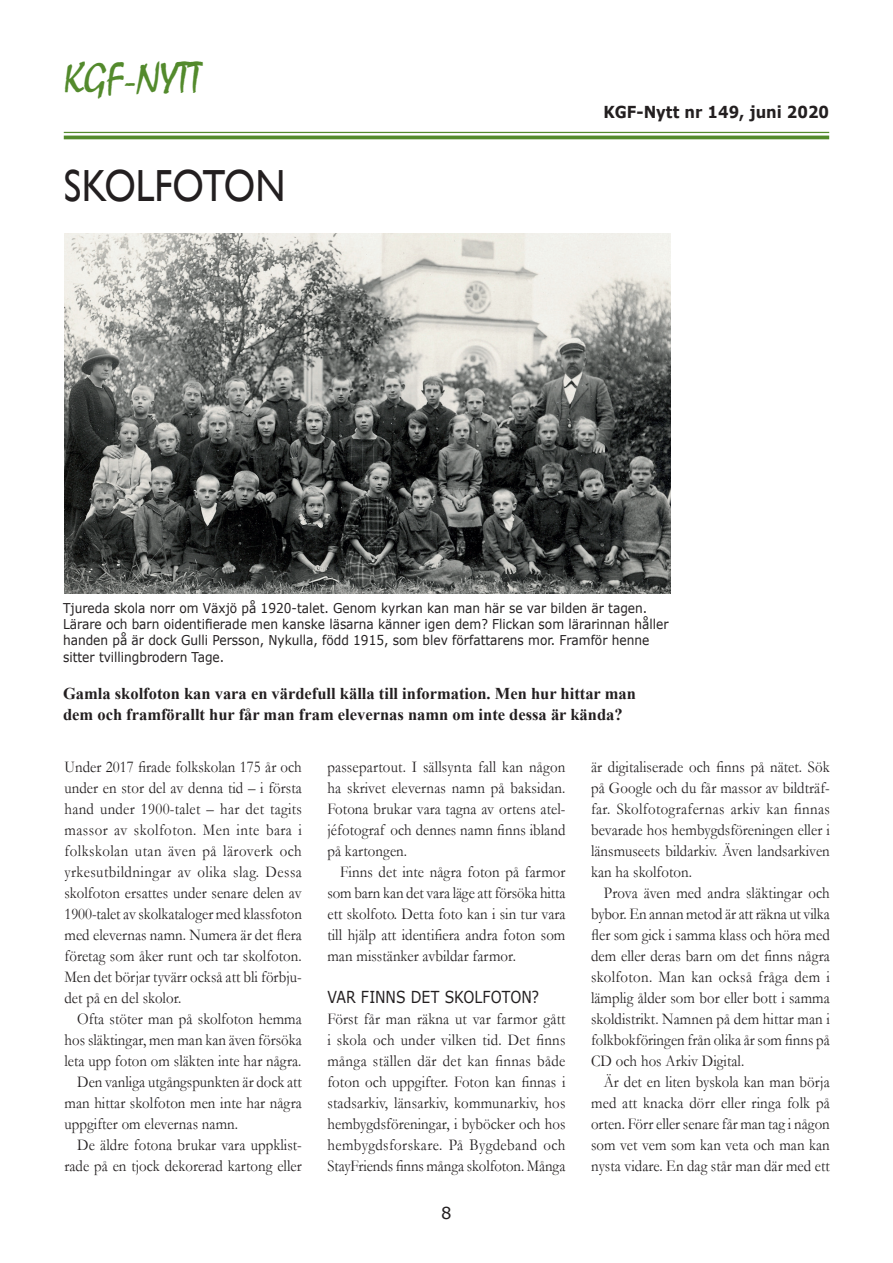
<style>
.page{position:relative;width:893px;height:1263px;background:#fff}
.page>*{position:absolute;margin:0;border:0;box-sizing:border-box;transform-origin:0 0}
.t1{font:45px "Gill Sans";letter-spacing:-.005em;color:#231f20;scale:.85 1}
.t2{font:45px "Mistral";color:#538a2c}
.t3{font:16.5px/21px "Garamond";letter-spacing:.005em;color:#231f20;text-align:justify;scale:.9 1}
.t4{font:700 16.5px/21px "Times New Roman";color:#231f20}
.t5{font:700 16.5px "Verdana";color:#231f20;scale:.9 1}
.t6{font:16.5px "Verdana";color:#231f20;scale:.85 1}
.t7{font:16.5px "Verdana";color:#231f20}
.t8{font:13.5px/16.2px "Verdana";color:#231f20;scale:.9 1}
</style>
<div class="page">
<hr style="left:64px;top:132px;width:765px;height:1px;background:#538a2c">
<hr style="left:64px;top:136px;width:765px;height:3px;background:#538a2c">
<img style="left:64px;top:234px;width:606px;height:359px">
<h1 class="t2" style="left:64px;top:54px;width:139px">KGF-NYTT</h1>
<h1 class="t1" style="left:64px;top:160px;width:262px">SKOLFOTON</h1>
<p class="t5" style="left:603px;top:101px;width:252px">KGF-Nytt nr 149, juni 2020</p>
<p class="t8" style="left:63px;top:600px;width:674px">Tjureda skola norr om Växjö på 1920-talet. Genom kyrkan kan man här se var bilden är tagen.<br>Lärare och barn oidentifierade men kanske läsarna känner igen dem? Flickan som lärarinnan håller handen på är dock Gulli Persson, Nykulla, född 1915, som blev författarens mor. Framför henne sitter tvillingbrodern Tage.</p>
<p class="t4" style="left:63px;top:683px;width:574px">Gamla skolfoton kan vara en värdefull källa till information. Men hur hittar man dem och framförallt hur får man fram elevernas namn om inte dessa är kända?</p>
<p class="t3" style="left:64px;top:756px;width:265px">Under 2017 firade folkskolan 175 år och under en stor del av denna tid – i första hand under 1900-talet – har det tagits massor av skolfoton. Men inte bara i folkskolan utan även på läroverk och yrkesutbildningar av olika slag. Dessa skolfoton ersattes under senare delen av 1900-talet av skolkataloger med klassfoton med elevernas namn. Numera är det flera företag som åker runt och tar skolfoton.<br>Men det börjar tyvärr också att bli förbju&shy;det på en del skolor.</p>
<p class="t3" style="left:77px;top:1008px;width:251px">Ofta stöter man på skolfoton hemma</p>
<p class="t3" style="left:64px;top:1029px;width:265px">hos släktingar, men man kan även försöka</p>
<p class="t3" style="left:64px;top:1050px;width:265px">leta upp foton om släkten inte har några.</p>
<p class="t3" style="left:77px;top:1071px;width:251px">Den vanliga utgångspunkten är dock att</p>
<p class="t3" style="left:64px;top:1092px;width:265px">man hittar skolfoton men inte har några</p>
<p class="t3" style="left:64px;top:1113px;width:194px">uppgifter om elevernas namn.</p>
<p class="t3" style="left:77px;top:1134px;width:251px">De äldre fotona brukar vara uppklist-</p>
<p class="t3" style="left:64px;top:1155px;width:265px">rade på en tjock dekorerad kartong eller</p>
<p class="t3" style="left:327px;top:756px;width:266px">passepartout. I sällsynta fall kan någon ha skrivet elevernas namn på baksidan.<br>Fotona brukar vara tagna av ortens atel&shy;jéfotograf och dennes namn finns ibland på kartongen.</p>
<p class="t3" style="left:327px;top:861px;width:266px;text-indent:13px">Finns det inte några foton på farmor som barn kan det vara läge att försöka hitta ett skolfoto. Detta foto kan i sin tur vara till hjälp att identifiera andra foton som man misstänker avbildar farmor.</p>
<p class="t6" style="left:327px;top:986px;width:251px">var finns det skolfoton?</p>
<p class="t3" style="left:327px;top:1008px;width:266px">Först får man räkna ut var farmor gått i skola och under vilken tid. Det finns många ställen där det kan finnas både foton och uppgifter. Foton kan finnas i stadsarkiv, länsarkiv, kommunarkiv, hos hembygdsföreningar, i byböcker och hos hembygdsforskare. På Bygdeband och StayFriends finns många skolfoton. Många</p>
<p class="t7" style="left:441px;top:1202px;width:12px">8</p>
<p class="t3" style="left:591px;top:756px;width:267px">är digitaliserade och finns på nätet. Sök på Google och du får massor av bildträf&shy;far. Skolfotografernas arkiv kan finnas bevarade hos hembygdsföreningen eller i länsmuseets bildarkiv. Även landsarkiven kan ha skolfoton.</p>
<p class="t3" style="left:591px;top:882px;width:267px;text-indent:13px">Prova även med andra släktingar och bybor. En annan metod är att räkna ut vilka fler som gick i samma klass och höra med dem eller deras barn om det finns några skolfoton. Man kan också fråga dem i lämplig ålder som bor eller bott i samma skoldistrikt. Namnen på dem hittar man i folkbokföringen från olika år som finns på CD och hos Arkiv Digital.</p>
<p class="t3" style="left:591px;top:1071px;width:267px;text-indent:13px">Är det en liten byskola kan man börja med att knacka dörr eller ringa folk på orten. Förr eller senare får man tag i någon som vet vem som kan veta och man kan nysta vidare. En dag står man där med ett</p>
</div>
